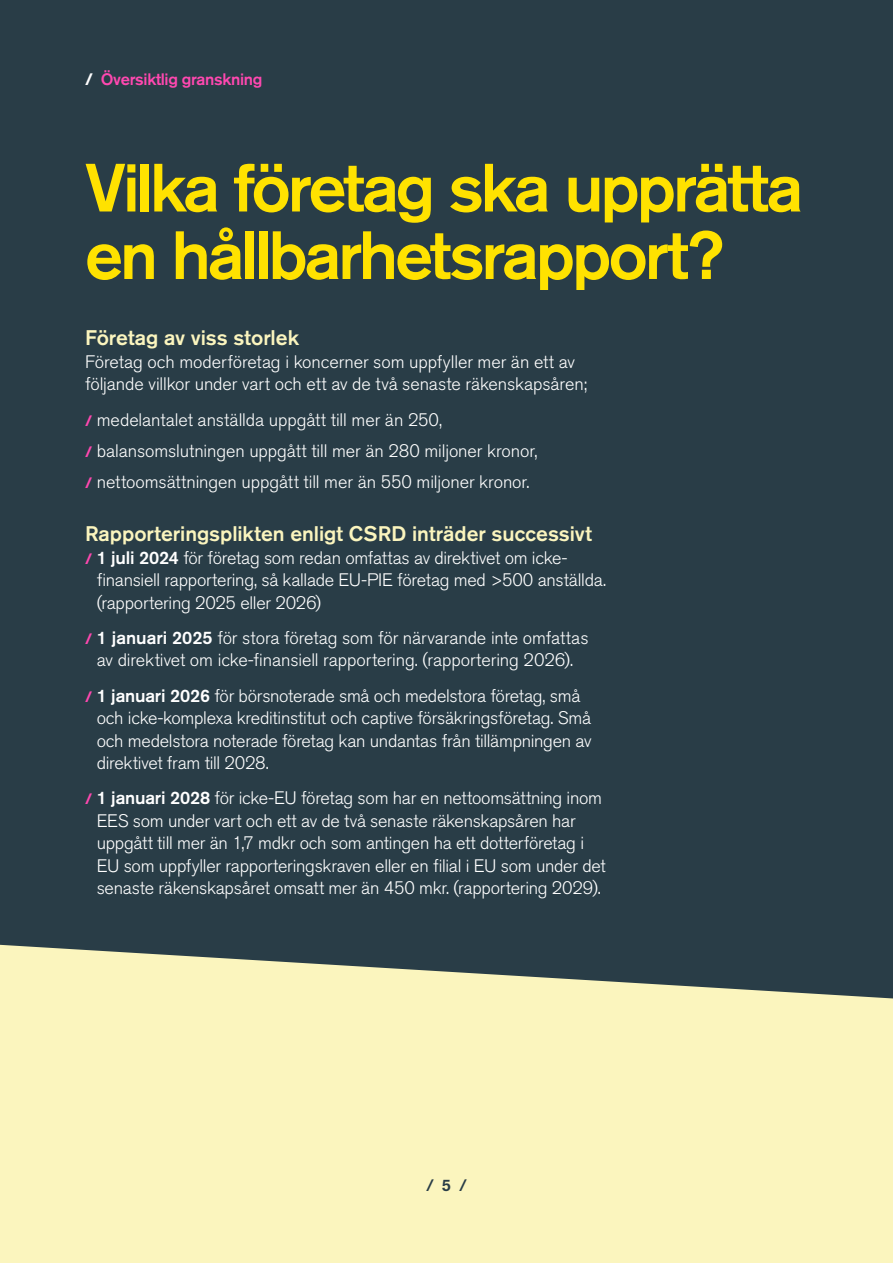
<style>
.page{position:relative;width:893px;height:1263px;background:#293d47}
.page>*{position:absolute;margin:0;border:0;box-sizing:border-box;transform-origin:0 0}
.t1{font:500 67.5px/67.5px "Akzidenz Grotesk BE";letter-spacing:-.045em;color:#ffe200}
.t2{font:500 21px "Akzidenz Grotesk BE";color:#fbf5be}
.t3{font:300 18px/22.5px "Akzidenz Grotesk BE";letter-spacing:-.01em;color:#fff}
.t4{font:500 16.5px "Akzidenz Grotesk BE";letter-spacing:-.02em;color:#ff48b0}
.t5{font:500 16.5px "Akzidenz Grotesk BE";color:#293d47}
.s1{font-weight:700;color:#fff}
.s2{font-weight:700;font-size:15px;color:#ff48b0}
.s3{font-weight:500}
</style>
<div class="page">
<svg style="left:0;top:945px;width:893px;height:318px;background:#e9e5b4"></svg>
<p class="t4" style="left:85px;top:69px;width:179px"><span class="s1">/</span> Översiktlig granskning</p>
<p class="t1" style="left:85px;top:154px;width:720px">Vilka företag ska upprätta en hållbarhetsrapport?</p>
<p class="t2" style="left:85px;top:325px;width:216px">Företag av viss storlek</p>
<p class="t3" style="left:85px;top:351px;width:503px">Företag och moderföretag i koncerner som uppfyller mer än ett av följande villkor under vart och ett av de två senaste räkenskapsåren;</p>
<p class="t3" style="left:85px;top:408px;width:358px"><span class="s2">/</span> medelantalet anställda uppgått till mer än 250,</p>
<p class="t3" style="left:85px;top:439px;width:454px"><span class="s2">/</span> balansomslutningen uppgått till mer än 280 miljoner kronor,</p>
<p class="t3" style="left:85px;top:470px;width:446px"><span class="s2">/</span> nettoomsättningen uppgått till mer än 550 miljoner kronor.</p>
<p class="t2" style="left:85px;top:521px;width:508px">Rapporteringsplikten enligt CSRD inträder successivt</p>
<p class="t3" style="left:97px;top:546px;width:511px;text-indent:-12px"><span class="s2">/</span> <span class="s3">1 juli 2024</span> för företag som redan omfattas av direktivet om icke-- finansiell rapportering, så kallade EU-PIE företag med &gt;500 anställda. (rapportering 2025 eller 2026)</p>
<p class="t3" style="left:85px;top:627px;width:505px;text-align:center"><span class="s2">/</span> <span class="s3">1 januari 2025</span> för stora företag som för närvarande inte omfattas av direktivet om icke-finansiell rapportering. (rapportering 2026).</p>
<p class="t3" style="left:97px;top:684px;width:496px;text-indent:-12px"><span class="s2">/</span> <span class="s3">1 januari 2026</span> för börsnoterade små och medelstora företag, små och icke-komplexa kreditinstitut och captive försäkringsföretag. Små och medelstora noterade företag kan undantas från tillämpningen av direktivet fram till 2028.</p>
<p class="t3" style="left:97px;top:787px;width:510px;text-indent:-12px"><span class="s2">/</span> <span class="s3">1 januari 2028</span> för icke-EU företag som har en nettoomsättning inom EES som under vart och ett av de två senaste räkenskapsåren har uppgått till mer än 1,7 mdkr och som antingen ha ett dotterföretag i EU som uppfyller rapporteringskraven eller en filial i EU som under det senaste räkenskapsåret omsatt mer än 450 mkr. (rapportering 2029).</p>
<p class="t5" style="left:426px;top:1175px;width:42px">/ 5 /</p>
</div>
